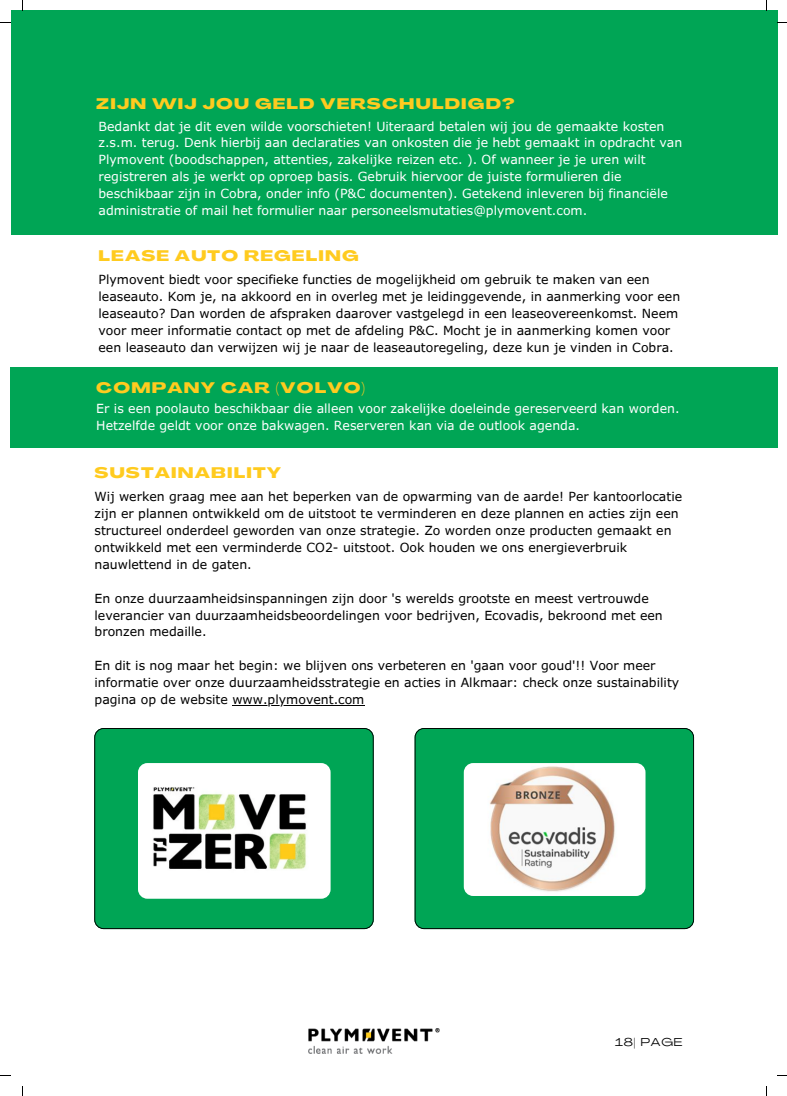
<style>
.page{position:relative;width:787px;height:1096px;background:#fff}
.page>*{position:absolute;margin:0;border:0;box-sizing:border-box;transform-origin:0 0}
.t1{font:800 15px "Agrandir Grand";letter-spacing:.08em;color:#ffcb1f}
.t2{font:12.5px/16.9px "Verdana Pro";color:#000}
.t3{font:12.5px/16.9px "Verdana Pro";color:#fff}
.t4{font:11.25px "Agrandir Grand";letter-spacing:.08em;color:#000}
</style>
<div class="page">
<hr style="left:232px;top:704px;width:132px;height:1px;background:#000">
<div style="left:94px;top:728px;width:280px;height:201px;background:#00a555"></div>
<div style="left:415px;top:728px;width:279px;height:201px;background:#00a555"></div>
<div style="left:11px;top:10px;width:766px;height:225px;background:#00a555"></div>
<div style="left:10px;top:367px;width:767px;height:80px;background:#00a555"></div>
<img style="left:309px;top:1028px;width:130px;height:25px">
<img style="left:464px;top:763px;width:181px;height:132px;border-radius:9px">
<img style="left:138px;top:763px;width:193px;height:135px;border-radius:9px">
<p class="t1" style="left:96px;top:97px;width:420px">ZIJN WIJ JOU GELD VERSCHULDIGD?</p>
<p class="t3" style="left:99px;top:117px;width:585px">Bedankt dat je dit even wilde voorschieten! Uiteraard betalen wij jou de gemaakte kosten z.s.m. terug. Denk hierbij aan declaraties van onkosten die je hebt gemaakt in opdracht van Plymovent (boodschappen, attenties, zakelijke reizen etc. ). Of wanneer je je uren wilt registreren als je werkt op oproep basis. Gebruik hiervoor de juiste formulieren die beschikbaar zijn in Cobra, onder info (P&amp;C documenten). Getekend inleveren bij financiële administratie of mail het formulier naar personeelsmutaties@plymovent.com.</p>
<p class="t1" style="left:99px;top:249px;width:261px">LEASE AUTO REGELING</p>
<p class="t2" style="left:99px;top:271px;width:583px">Plymovent biedt voor specifieke functies de mogelijkheid om gebruik te maken van een leaseauto. Kom je, na akkoord en in overleg met je leidinggevende, in aanmerking voor een leaseauto? Dan worden de afspraken daarover vastgelegd in een leaseovereenkomst. Neem voor meer informatie contact op met de afdeling P&amp;C. Mocht je in aanmerking komen voor een leaseauto dan verwijzen wij je naar de leaseautoregeling, deze kun je vinden in Cobra.</p>
<p class="t1" style="left:96px;top:382px;width:270px">COMPANY CAR (VOLVO)</p>
<p class="t3" style="left:96px;top:399px;width:585px">Er is een poolauto beschikbaar die alleen voor zakelijke doeleinde gereserveerd kan worden.<br>Hetzelfde geldt voor onze bakwagen. Reserveren kan via de outlook agenda.</p>
<h2 class="t1" style="left:95px;top:466px;width:188px">SUSTAINABILITY</h2>
<h1 class="t2" style="left:95px;top:488px;width:589px">Wij werken graag mee aan het beperken van de opwarming van de aarde! Per kantoorlocatie zijn er plannen ontwikkeld om de uitstoot te verminderen en deze plannen en acties zijn een structureel onderdeel geworden van onze strategie. Zo worden onze producten gemaakt en ontwikkeld met een verminderde CO2- uitstoot. Ook houden we ons energieverbruik nauwlettend in de gaten.</h1>
<p class="t2" style="left:95px;top:589px;width:570px">En onze duurzaamheidsinspanningen zijn door 's werelds grootste en meest vertrouwde leverancier van duurzaamheidsbeoordelingen voor bedrijven, Ecovadis, bekroond met een bronzen medaille.</p>
<h1 class="t2" style="left:95px;top:656px;width:586px">En dit is nog maar het begin: we blijven ons verbeteren en 'gaan voor goud'!! Voor meer informatie over onze duurzaamheidsstrategie en acties in Alkmaar: check onze sustainability pagina op de website www.plymovent.com</h1>
<p class="t4" style="left:615px;top:1037px;width:69px">18| PAGE</p>
</div>
